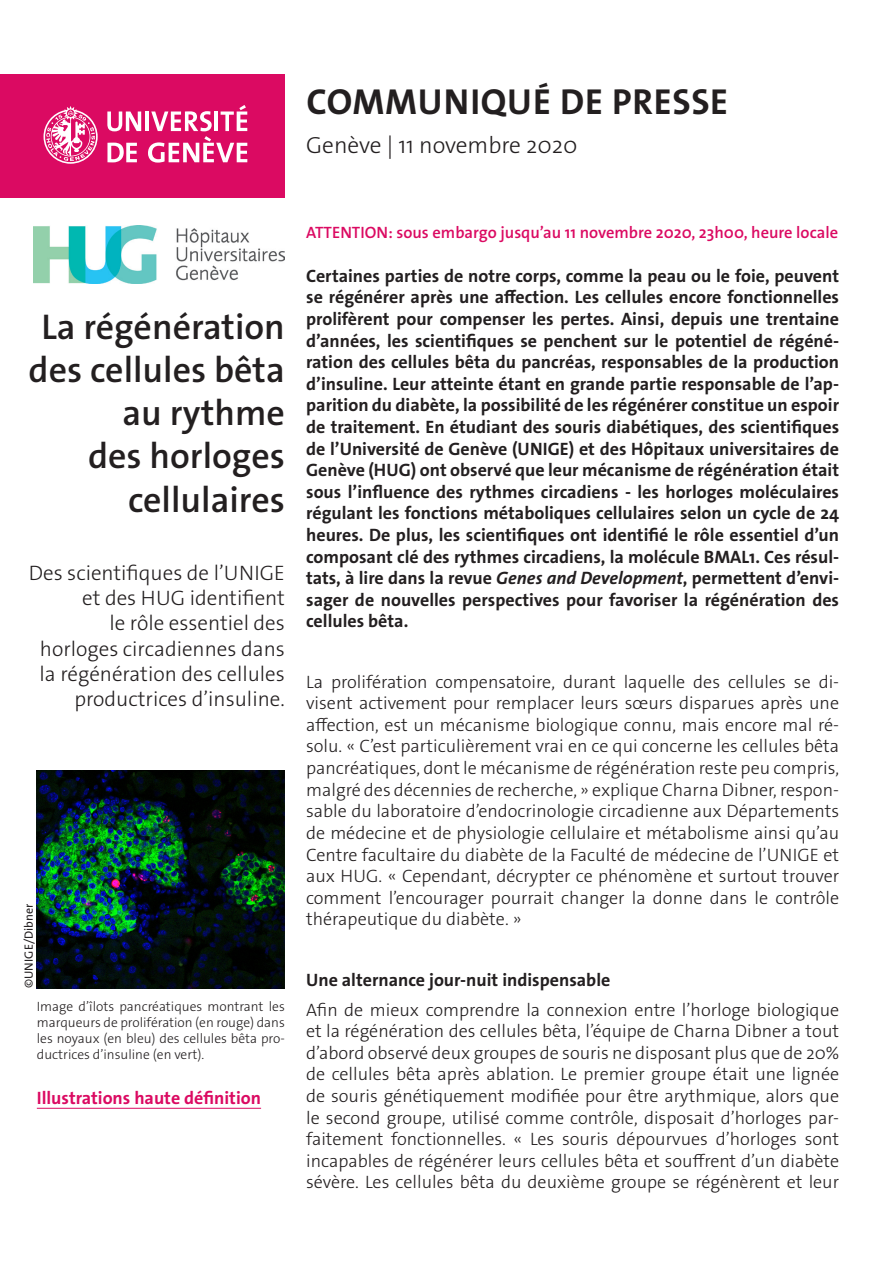
<style>
.page{position:relative;width:893px;height:1263px;background:#fff}
.page>*{position:absolute;margin:0;border:0;box-sizing:border-box;transform-origin:0 0}
._4__texte_courant{font:700 36.3px "The Sans Os F";letter-spacing:.02em;color:#231f20}
._1__grand_titre{font:600 36px/43.2px "The Sans Os F";color:#231f20;text-align:right}
._4__texte_courant-2{font:300 23.4px "The Sans Os F";color:#231f20}
._1__grand_titre-2{font:300 21px/25.2px "The Sans Os F";color:#231f20;text-align:right}
._4__texte_courant-3{font:300 18px/21.6px "The Sans Os F";color:#231f20;text-align:justify}
._4__texte_courant-4{font:700 18px/21.6px "The Sans Os F";color:#231f20;text-align:justify}
.t1{font:700 18px "The Sans Os F";color:#db0a62}
.embargo{font:600 16.5px "The Sans Os F";color:#db0a62}
.t2{font:300 13.5px/16.2px "The Sans Os F";color:#231f20;text-align:justify}
.t3{font:12px "The Sans Os F";color:#231f20}
.s1{font-style:italic}
</style>
<div class="page">
<div style="left:0;top:74px;width:285px;height:124px;background:#db0a62"></div>
<svg style="left:44px;top:106px;width:54px;height:58px"></svg>
<svg style="left:107px;top:111px;width:34px;height:20px"></svg>
<hr style="left:145px;top:111px;width:4px;height:20px;background:#fff">
<svg style="left:107px;top:143px;width:30px;height:19px"></svg>
<svg style="left:148px;top:105px;width:99px;height:58px"></svg>
<img style="left:37px;top:771px;width:248px;height:217px">
<hr style="left:37px;top:1108px;width:224px;height:1px;background:#db0a62">
<img style="left:34px;top:226px;width:251px;height:57px">
<p class="_4__texte_courant" style="left:306px;top:78px;width:423px">COMMUNIQUÉ DE PRESSE</p>
<p class="_4__texte_courant-2" style="left:306px;top:130px;width:273px">Genève | 11 novembre 2020</p>
<p class="_1__grand_titre" style="left:29px;top:305px;width:258px">La régénération des cellules bêta au rythme<br>des horloges cellulaires</p>
<p class="_1__grand_titre-2" style="left:29px;top:560px;width:258px">Des scientifiques de l’UNIGE et des HUG identifient<br>le rôle essentiel des horloges circadiennes dans la régénération des cellules productrices d’insuline.</p>
<p class="t3" style="left:21px;top:988px;width:86px;rotate:-90deg">©UNIGE/Dibner</p>
<p class="t2" style="left:37px;top:998px;width:250px">Image d’îlots pancréatiques montrant les marqueurs de prolifération (en rouge) dans les noyaux (en bleu) des cellules bêta pro&shy;ductrices d’insuline (en vert).</p>
<p class="t1" style="left:37px;top:1086px;width:226px">Illustrations haute définition</p>
<p class="embargo" style="left:306px;top:222px;width:533px">ATTENTION: sous embargo jusqu’au 11 novembre 2020, 23h00, heure locale</p>
<p class="_4__texte_courant-4" style="left:306px;top:265px;width:534px">Certaines parties de notre corps, comme la peau ou le foie, peuvent se régénérer après une affection. Les cellules encore fonctionnelles prolifèrent pour compenser les pertes. Ainsi, depuis une trentaine d’années, les scientifiques se penchent sur le potentiel de régéné&shy;ration des cellules bêta du pancréas, responsables de la production d’insuline. Leur atteinte étant en grande partie responsable de l’ap&shy;parition du diabète, la possibilité de les régénérer constitue un espoir de traitement. En étudiant des souris diabétiques, des scientifiques de l’Université de Genève (UNIGE) et des Hôpitaux universitaires de Genève (HUG) ont observé que leur mécanisme de régénération était sous l’influence des rythmes circadiens - les horloges moléculaires régulant les fonctions métaboliques cellulaires selon un cycle de 24 heures. De plus, les scientifiques ont identifié le rôle essentiel d’un composant clé des rythmes circadiens, la molécule BMAL1. Ces résul&shy;tats, à lire dans la revue <span class="s1">Genes and Development</span>, permettent d’envi&shy;sager de nouvelles perspectives pour favoriser la régénération des cellules bêta.</p>
<p class="_4__texte_courant-3" style="left:306px;top:671px;width:534px">La prolifération compensatoire, durant laquelle des cellules se di&shy;visent activement pour remplacer leurs sœurs disparues après une affection, est un mécanisme biologique connu, mais encore mal ré&shy;solu. « C’est particulièrement vrai en ce qui concerne les cellules bêta pancréatiques, dont le mécanisme de régénération reste peu compris, malgré des décennies de recherche, » explique Charna Dibner, respon&shy;sable du laboratoire d’endocrinologie circadienne aux Départements de médecine et de physiologie cellulaire et métabolisme ainsi qu’au Centre facultaire du diabète de la Faculté de médecine de l’UNIGE et aux HUG. « Cependant, décrypter ce phénomène et surtout trouver comment l’encourager pourrait changer la donne dans le contrôle thérapeutique du diabète. »</p>
<p class="_4__texte_courant-4" style="left:306px;top:969px;width:306px">Une alternance jour-nuit indispensable</p>
<p class="_4__texte_courant-3" style="left:306px;top:999px;width:534px">Afin de mieux comprendre la connexion entre l’horloge biologique et la régénération des cellules bêta, l’équipe de Charna Dibner a tout d’abord observé deux groupes de souris ne disposant plus que de 20% de cellules bêta après ablation. Le premier groupe était une lignée de souris génétiquement modifiée pour être arythmique, alors que le second groupe, utilisé comme contrôle, disposait d’horloges par&shy;faitement fonctionnelles. « Les souris dépourvues d’horloges sont incapables de régénérer leurs cellules bêta et souffrent d’un diabète sévère. Les cellules bêta du deuxième groupe se régénèrent et leur</p>
</div>
